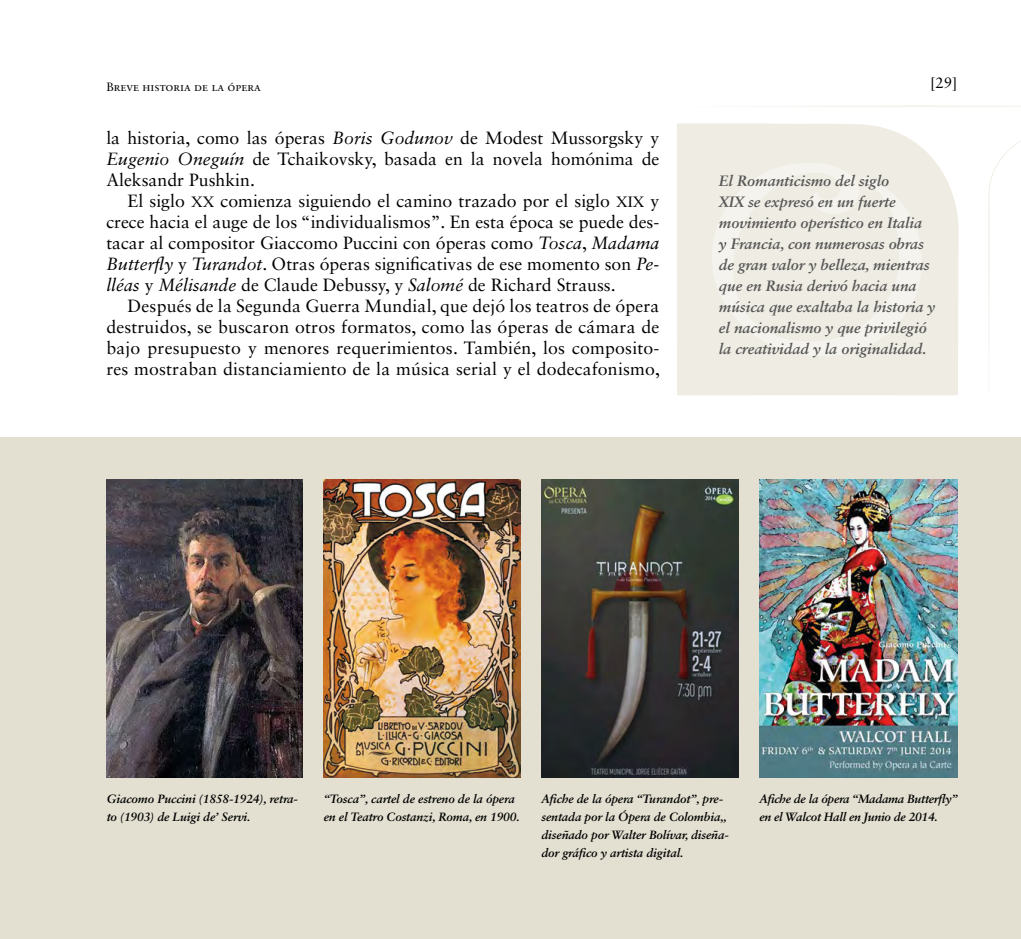
<style>
.page{position:relative;width:1021px;height:939px;background:#fff}
.page>*{position:absolute;margin:0;border:0;box-sizing:border-box;transform-origin:0 0}
.t1{font:17.7px/21px "Sabon LT Std";color:#000;text-align:justify}
.Cita_llamado{font:italic 700 15px/21px "Sabon LT Std";letter-spacing:-.005em;color:#575756}
.t2{font:15px "Sabon LT Std";color:#000}
.Imagen{font:italic 700 12px/18px "Sabon LT Std";letter-spacing:-.01em;color:#000}
.t3{font:12px "Sabon LT Std";color:#000}
.s1{font-style:italic}
.s2{font-size:15px}
</style>
<div class="page">
<svg style="left:749px;top:106px;width:271px;height:1px"></svg>
<svg style="left:988px;top:141px;width:32px;height:198px"></svg>
<div style="left:677px;top:123px;width:281px;height:272px;background:#eeece3"></div>
<svg style="left:708px;top:163px;width:213px;height:193px;background:#efede5"></svg>
<hr style="left:0;top:0;width:1px;height:526px;background:#c8c1a4">
<div style="left:0;top:438px;width:1020px;height:501px;background:#e3e0d1"></div>
<img style="left:324px;top:480px;width:196px;height:297px">
<img style="left:106px;top:480px;width:196px;height:297px">
<img style="left:759px;top:480px;width:198px;height:297px">
<img style="left:541px;top:480px;width:197px;height:297px">
<p class="t3" style="left:106px;top:80px;width:156px">Breve historia de la ópera</p>
<p class="t2" style="left:930px;top:74px;width:28px">[29]</p>
<p class="t1" style="left:106px;top:127px;width:554px">la historia, como las óperas <span class="s1">Boris Godunov</span> de Modest Mussorgsky y <span class="s1">Eugenio Oneguín</span> de Tchaikovsky, basada en la novela homónima de Aleksandr Pushkin.</p>
<p class="t1" style="left:106px;top:190px;width:554px;text-indent:21px">El siglo <span class="s2">XX</span> comienza siguiendo el camino trazado por el siglo <span class="s2">XIX</span> y crece hacia el auge de los “individualismos”. En esta época se puede des&shy;tacar al compositor Giaccomo Puccini con óperas como <span class="s1">Tosca</span>, <span class="s1">Madama Butterfly</span> y <span class="s1">Turandot</span>. Otras óperas significativas de ese momento son <span class="s1">Pe&shy;lléas</span> y <span class="s1">Mélisande</span> de Claude Debussy, y <span class="s1">Salomé</span> de Richard Strauss.</p>
<p class="t1" style="left:106px;top:295px;width:555px;text-indent:21px">Después de la Segunda Guerra Mundial, que dejó los teatros de ópera destruidos, se buscaron otros formatos, como las óperas de cámara de bajo presupuesto y menores requerimientos. También, los composito&shy;res mostraban distanciamiento de la música serial y el dodecafonismo,</p>
<p class="Cita_llamado" style="left:719px;top:170px;width:218px">El Romanticismo del siglo<br>XIX se expresó en un fuerte movimiento operístico en Italia<br>y Francia, con numerosas obras de gran valor y belleza, mientras que en Rusia derivó hacia una música que exaltaba la historia y el nacionalismo y que privilegió la creatividad y la originalidad.</p>
<p class="Imagen" style="left:107px;top:790px;width:193px">Giacomo Puccini (1858-1924), retra&shy;to (1903) de Luigi de’ Servi.</p>
<p class="Imagen" style="left:324px;top:790px;width:197px">“Tosca”, cartel de estreno de la ópera en el Teatro Costanzi, Roma, en 1900.</p>
<p class="Imagen" style="left:541px;top:790px;width:189px">Afiche de la ópera “Turandot”, pre&shy;sentada por la Ópera de Colombia,, diseñado por Walter Bolívar, diseña&shy;dor gráfico y artista digital.</p>
<p class="Imagen" style="left:759px;top:790px;width:200px">Afiche de la ópera “Madama Butterfly” en el Walcot Hall en Junio de 2014.</p>
</div>
